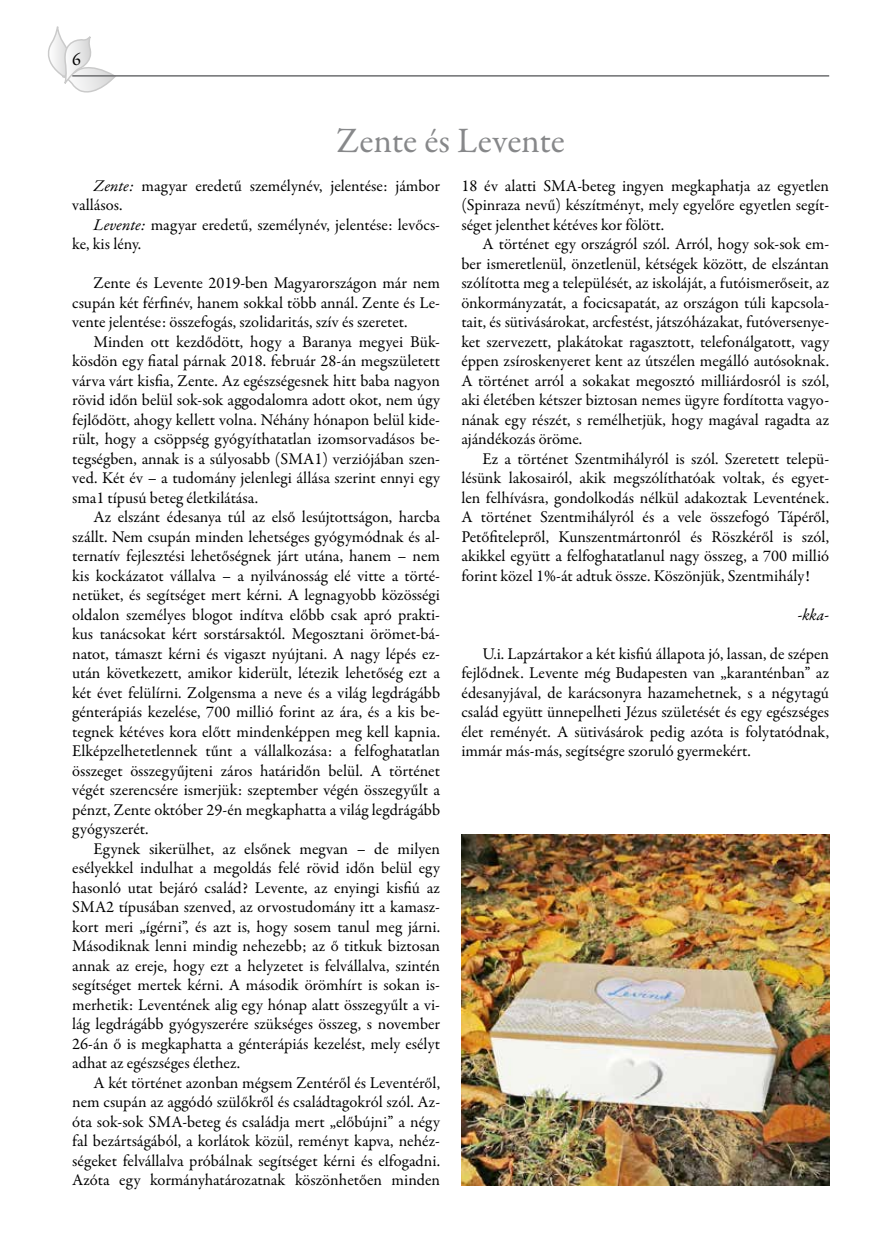
<style>
.page{position:relative;width:893px;height:1260px;background:#fff}
.page>*{position:absolute;margin:0;border:0;box-sizing:border-box;transform-origin:0 0}
.t1{font:36px "Garamond Premr Pro";letter-spacing:-.005em;color:#87888a}
.t2{font:18px "Garamond Premr Pro";color:#000}
.t3{font:16.5px/19.5px "Garamond Premr Pro";color:#000;text-align:justify}
.t4{font:italic 16.5px "Garamond Premr Pro";color:#000}
.s1{font-style:italic}
</style>
<div class="page">
<svg style="left:48px;top:27px;width:67px;height:66px"></svg>
<hr style="left:72px;top:75px;width:757px;height:2px;background:#6d6e70">
<img style="left:461px;top:835px;width:368px;height:351px">
<p class="t2" style="left:72px;top:48px;width:10px">6</p>
<h1 class="t1" style="left:337px;top:118px;width:230px">Zente és Levente</h1>
<p class="t3" style="left:72px;top:176px;width:369px;text-indent:21px"><span class="s1">Zente:</span> magyar eredetű személynév, jelentése: jámbor vallásos.</p>
<p class="t3" style="left:72px;top:215px;width:369px;text-indent:21px"><span class="s1">Levente:</span> magyar eredetű, személynév, jelentése: levőcs&shy;ke, kis lény.</p>
<p class="t3" style="left:72px;top:273px;width:369px;text-indent:21px">Zente és Levente 2019-ben Magyarországon már nem csupán két férfinév, hanem sokkal több annál. Zente és Le&shy;vente jelentése: összefogás, szolidaritás, szív és szeretet.</p>
<p class="t3" style="left:72px;top:332px;width:369px;text-indent:21px">Minden ott kezdődött, hogy a Baranya megyei Bük&shy;kösdön egy fiatal párnak 2018. február 28-án megszületett várva várt kisfia, Zente. Az egészségesnek hitt baba nagyon rövid időn belül sok-sok aggodalomra adott okot, nem úgy fejlődött, ahogy kellett volna. Néhány hónapon belül kide&shy;rült, hogy a csöppség gyógyíthatatlan izomsorvadásos be&shy;tegségben, annak is a súlyosabb (SMA1) verziójában szen&shy;ved. Két év – a tudomány jelenlegi állása szerint ennyi egy sma1 típusú beteg életkilátása.</p>
<p class="t3" style="left:72px;top:507px;width:369px;text-indent:21px">Az elszánt édesanya túl az első lesújtottságon, harcba szállt. Nem csupán minden lehetséges gyógymódnak és al&shy;ternatív fejlesztési lehetőségnek járt utána, hanem – nem kis kockázatot vállalva – a nyilvánosság elé vitte a törté&shy;netüket, és segítséget mert kérni. A legnagyobb közösségi oldalon személyes blogot indítva előbb csak apró prakti&shy;kus tanácsokat kért sorstársaktól. Megosztani örömet-bá&shy;natot, támaszt kérni és vigaszt nyújtani. A nagy lépés ez&shy;után következett, amikor kiderült, létezik lehetőség ezt a két évet felülírni. Zolgensma a neve és a világ legdrágább génterápiás kezelése, 700 millió forint az ára, és a kis be&shy;tegnek kétéves kora előtt mindenképpen meg kell kapnia.<br>Elképzelhetetlennek tűnt a vállalkozása: a felfoghatatlan összeget összegyűjteni záros határidőn belül. A történet végét szerencsére ismerjük: szeptember végén összegyűlt a pénzt, Zente október 29-én megkaphatta a világ legdrágább gyógyszerét.</p>
<p class="t3" style="left:72px;top:839px;width:369px;text-indent:21px">Egynek sikerülhet, az elsőnek megvan – de milyen esélyekkel indulhat a megoldás felé rövid időn belül egy hasonló utat bejáró család? Levente, az enyingi kisfiú az SMA2 típusában szenved, az orvostudomány itt a kamasz&shy;kort meri „ígérni”, és azt is, hogy sosem tanul meg járni.<br>Másodiknak lenni mindig nehezebb; az ő titkuk biztosan annak az ereje, hogy ezt a helyzetet is felvállalva, szintén segítséget mertek kérni. A második örömhírt is sokan is&shy;merhetik: Leventének alig egy hónap alatt összegyűlt a vi&shy;lág legdrágább gyógyszerére szükséges összeg, s november 26-án ő is megkaphatta a génterápiás kezelést, mely esélyt adhat az egészséges élethez.</p>
<p class="t3" style="left:72px;top:1073px;width:369px;text-indent:21px">A két történet azonban mégsem Zentéről és Leventéről, nem csupán az aggódó szülőkről és családtagokról szól. Az&shy;óta sok-sok SMA-beteg és családja mert „előbújni” a négy fal bezártságából, a korlátok közül, reményt kapva, nehéz&shy;ségeket felvállalva próbálnak segítséget kérni és elfogadni.<br>Azóta egy kormányhatározatnak köszönhetően minden</p>
<p class="t3" style="left:461px;top:176px;width:369px">18 év alatti SMA-beteg ingyen megkaphatja az egyetlen (Spinraza nevű) készítményt, mely egyelőre egyetlen segít&shy;séget jelenthet kétéves kor fölött.</p>
<p class="t3" style="left:461px;top:235px;width:369px;text-indent:21px">A történet egy országról szól. Arról, hogy sok-sok em&shy;ber ismeretlenül, önzetlenül, kétségek között, de elszántan szólította meg a települését, az iskoláját, a futóismerőseit, az önkormányzatát, a focicsapatát, az országon túli kapcsola&shy;tait, és sütivásárokat, arcfestést, játszóházakat, futóversenye&shy;ket szervezett, plakátokat ragasztott, telefonálgatott, vagy éppen zsíroskenyeret kent az útszélen megálló autósoknak.<br>A történet arról a sokakat megosztó milliárdosról is szól, aki életében kétszer biztosan nemes ügyre fordította vagyo&shy;nának egy részét, s remélhetjük, hogy magával ragadta az ajándékozás öröme.</p>
<p class="t3" style="left:461px;top:449px;width:369px;text-indent:21px">Ez a történet Szentmihályról is szól. Szeretett telepü&shy;lésünk lakosairól, akik megszólíthatóak voltak, és egyet&shy;len felhívásra, gondolkodás nélkül adakoztak Leventének.<br>A történet Szentmihályról és a vele összefogó Tápéről, Petőfitelepről, Kunszentmártonról és Röszkéről is szól, akikkel együtt a felfoghatatlanul nagy összeg, a 700 millió forint közel 1%-át adtuk össze. Köszönjük, Szentmihály!</p>
<p class="t4" style="left:797px;top:604px;width:33px">-kka-</p>
<p class="t3" style="left:461px;top:644px;width:369px;text-indent:21px">U.i. Lapzártakor a két kisfiú állapota jó, lassan, de szépen fejlődnek. Levente még Budapesten van „karanténban” az édesanyjával, de karácsonyra hazamehetnek, s a négytagú család együtt ünnepelheti Jézus születését és egy egészséges élet reményét. A sütivásárok pedig azóta is folytatódnak, immár más-más, segítségre szoruló gyermekért.</p>
</div>
